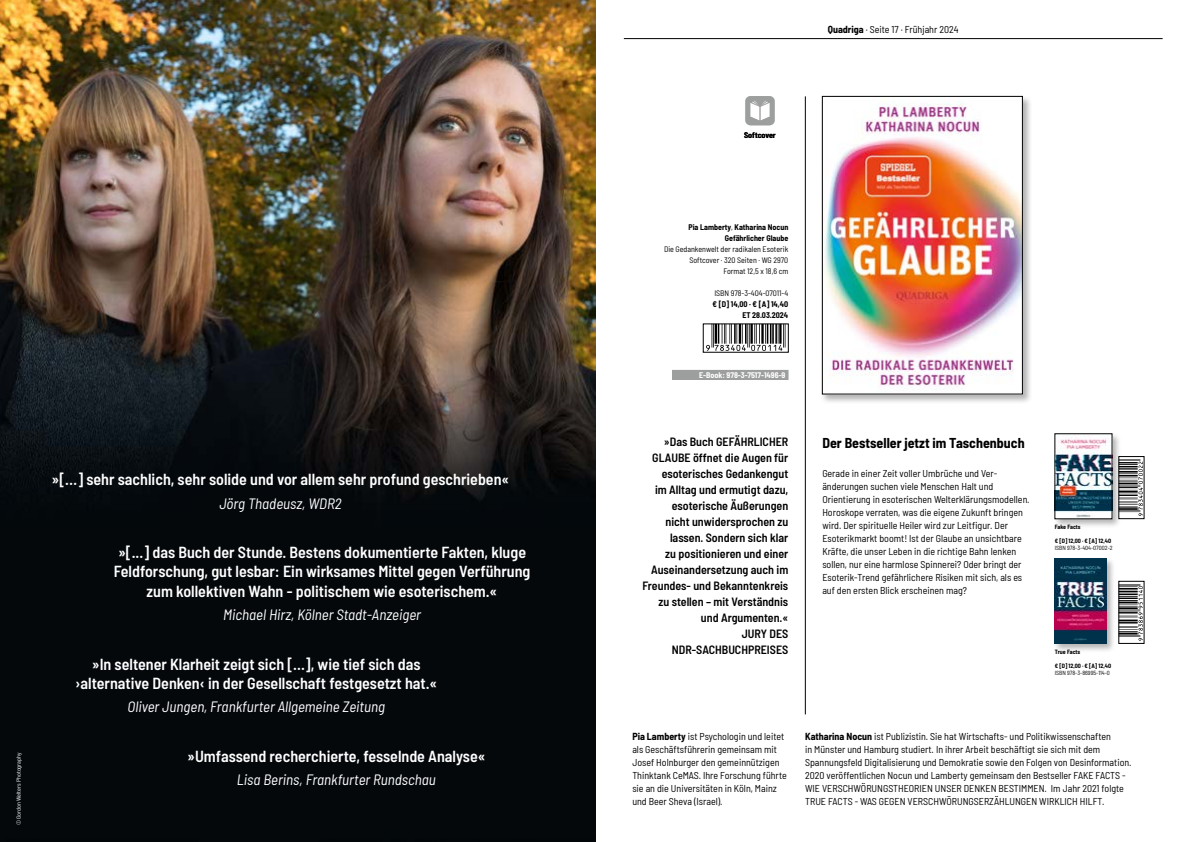
<style>
.page{position:relative;width:1191px;height:842px;background:#fff}
.page>*{position:absolute;margin:0;border:0;box-sizing:border-box;transform-origin:0 0}
.t1{font:600 semi-condensed 16px/19.2px "Barlow";color:#fff;text-align:center}
.t2{font:italic semi-condensed 15px "Barlow";color:#fff}
.t3{font:700 semi-condensed 14px "Barlow";color:#000}
.t4{font:600 semi-condensed 12px/16px "Barlow";color:#000;text-align:right}
.t5{font:semi-condensed 10px/13px "Barlow";color:#000}
.t6{font:semi-condensed 8px/11px "Barlow";color:#000;text-align:right}
.t7{font:700 semi-condensed 8px/11px "Barlow";color:#000;text-align:right}
.t8{font:700 semi-condensed 8px "Barlow";color:#fff}
.t9{font:700 semi-condensed 6px "Barlow";color:#000}
.t10{font:semi-condensed 6px "Barlow";color:#000}
.t11{font:semi-condensed 6px "Barlow";color:#fff}
.s1{font-weight:700}
.s2{font-weight:400}
</style>
<div class="page">
<img style="left:0;top:0;width:595px;height:842px">
<hr style="left:624px;top:38px;width:538px;height:1px;background:#000">
<hr style="left:805px;top:96px;width:1px;height:618px;background:#000">
<div style="left:821px;top:95px;width:211px;height:309px;background:#000;opacity:.3"></div>
<img style="left:824px;top:98px;width:196px;height:294px">
<div style="left:822px;top:96px;width:200px;height:298px;border:1px solid #000"></div>
<svg style="left:703px;top:324px;width:85px;height:28px"></svg>
<div style="left:672px;top:370px;width:116px;height:10px;background:#9d9e9e"></div>
<div style="left:1053px;top:557px;width:62px;height:96px;background:#000;opacity:.3"></div>
<img style="left:1054px;top:558px;width:52px;height:85px">
<div style="left:1053px;top:432px;width:68px;height:96px;background:#000;opacity:.3"></div>
<img style="left:1056px;top:436px;width:54px;height:81px">
<div style="left:1118px;top:457px;width:26px;height:62px;background:#fff"></div>
<div style="left:1118px;top:456px;width:26px;height:63px;border:1px solid #000"></div>
<svg style="left:1118px;top:584px;width:24px;height:57px"></svg>
<svg style="left:1118px;top:459px;width:24px;height:57px"></svg>
<svg style="left:706px;top:324px;width:79px;height:27px"></svg>
<p class="t11" style="left:14px;top:825px;width:74px;rotate:-90deg">© Gordon Welters Photography</p>
<h1 class="t1" style="left:52px;top:469px;width:459px">»[…] sehr sachlich, sehr solide und vor allem sehr profund geschrieben«</h1>
<h2 class="t2" style="left:219px;top:493px;width:124px">Jörg Thadeusz, WDR2</h2>
<h1 class="t1" style="left:114px;top:542px;width:418px">»[...] das Buch der Stunde. Bestens dokumentierte Fakten, kluge<br>Feldforschung, gut lesbar: Ein wirksames Mittel gegen Verführung zum kollektiven Wahn - politischem wie esoterischem.«</h1>
<h2 class="t2" style="left:223px;top:604px;width:199px">Michael Hirz, Kölner Stadt-Anzeiger</h2>
<h1 class="t1" style="left:75px;top:653px;width:364px">»In seltener Klarheit zeigt sich [...], wie tief sich das ›alternative Denken‹ in der Gesellschaft festgesetzt hat.«</h1>
<h2 class="t2" style="left:127px;top:696px;width:259px">Oliver Jungen, Frankfurter Allgemeine Zeitung</h2>
<h1 class="t1" style="left:187px;top:745px;width:300px">»Umfassend recherchierte, fesselnde Analyse«</h1>
<h2 class="t2" style="left:237px;top:769px;width:200px">Lisa Berins, Frankfurter Rundschau</h2>
<p class="t5" style="left:828px;top:22px;width:132px"><span class="s1">Quadriga</span> · Seite 17 · Frühjahr 2024</p>
<p class="t7" style="left:744px;top:129px;width:33px">Softcover</p>
<p class="t7" style="left:688px;top:221px;width:101px">Pia Lamberty<span class="s2">,</span> Katharina Nocun<br>Gefährlicher Glaube</p>
<p class="t6" style="left:664px;top:243px;width:126px">Die Gedankenwelt der radikalen Esoterik<br>Softcover · 320 Seiten · WG 2970<br>Format 12,5 x 18,6 cm</p>
<p class="t6" style="left:714px;top:287px;width:75px">ISBN 978-3-404-07011-4</p>
<p class="t7" style="left:712px;top:298px;width:77px">€ [D] 14,00 · € [A] 14,40<br>ET 28.03.2024</p>
<p class="t8" style="left:699px;top:369px;width:88px">E-Book: 978-3-7517-1496-9</p>
<p class="t4" style="left:642px;top:433px;width:147px">»Das Buch GEFÄHRLICHER<br>GLAUBE öffnet die Augen für esoterisches Gedankengut<br>im Alltag und ermutigt dazu, esoterische Äußerungen<br>nicht unwidersprochen zu lassen. Sondern sich klar<br>zu positionieren und einer<br>Auseinandersetzung auch im<br>Freundes- und Bekanntenkreis zu stellen – mit Verständnis und Argumenten.«<br>JURY DES<br>NDR-SACHBUCHPREISES</p>
<h3 class="t3" style="left:822px;top:433px;width:204px">Der Bestseller jetzt im Taschenbuch</h3>
<p class="t5" style="left:822px;top:466px;width:209px">Gerade in einer Zeit voller Umbrüche und Ver&shy;änderungen suchen viele Menschen Halt und Orientierung in esoterischen Welterklärungsmodellen.<br>Horoskope verraten, was die eigene Zukunft bringen wird. Der spirituelle Heiler wird zur Leitfigur. Der Esoterikmarkt boomt! Ist der Glaube an unsichtbare Kräfte, die unser Leben in die richtige Bahn lenken sollen, nur eine harmlose Spinnerei? Oder bringt der Esoterik-Trend gefährlichere Risiken mit sich, als es auf den ersten Blick erscheinen mag?</p>
<p class="t9" style="left:1054px;top:522px;width:27px">Fake Facts</p>
<p class="t9" style="left:1054px;top:537px;width:58px">€ [D] 12,00 · € [A] 12,40</p>
<p class="t10" style="left:1054px;top:544px;width:59px">ISBN 978-3-404-07002-2</p>
<p class="t9" style="left:1054px;top:647px;width:27px">True Facts</p>
<p class="t9" style="left:1054px;top:661px;width:58px">€ [D] 12,00 · € [A] 12,40</p>
<p class="t10" style="left:1054px;top:668px;width:57px">ISBN 978-3-86995-114-0</p>
<p class="t5" style="left:632px;top:729px;width:156px"><span class="s1">Pia Lamberty</span> ist Psychologin und leitet als Geschäftsführerin gemeinsam mit Josef Holnburger den gemeinnützigen Thinktank CeMAS. Ihre Forschung führte sie an die Universitäten in Köln, Mainz und Beer Sheva (Israel).</p>
<p class="t5" style="left:805px;top:729px;width:328px"><span class="s1">Katharina Nocun</span> ist Publizistin. Sie hat Wirtschafts- und Politikwissenschaften<br>in Münster und Hamburg studiert. In ihrer Arbeit beschäftigt sie sich mit dem Spannungsfeld Digitalisierung und Demokratie sowie den Folgen von Desinformation.<br>2020 veröffentlichen Nocun und Lamberty gemeinsam den Bestseller FAKE FACTS - WIE VERSCHWÖRUNGSTHEORIEN UNSER DENKEN BESTIMMEN. Im Jahr 2021 folgte TRUE FACTS - WAS GEGEN VERSCHWÖRUNGSERZÄHLUNGEN WIRKLICH HILFT.</p>
</div>
